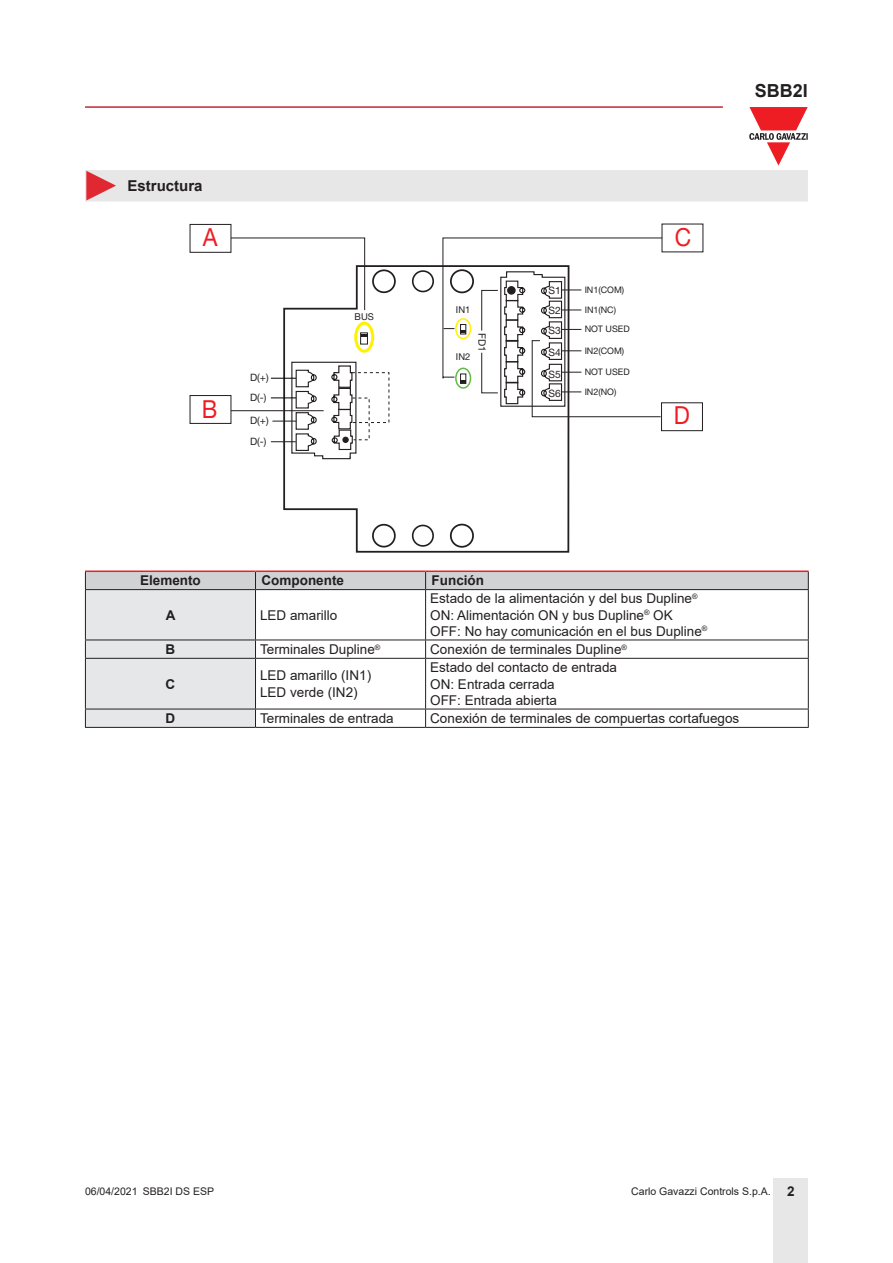
<style>
.page{position:relative;width:893px;height:1263px;background:#fff}
.page>*{position:absolute;margin:0;border:0;box-sizing:border-box;transform-origin:0 0}
.t1{font:24.9px "Helvetica Neue LT Std";color:#ee1d23;scale:.92 1}
.t2{font:700 18px "Arial";color:#231f20}
.Titolo03{font:700 15px "Arial";color:#231f20}
.TestoTabellaSx{font:13.5px "Arial";color:#231f20}
.TitoloTabellaSx{font:700 13.5px "Arial";color:#231f20}
.TitoloTabellaFndGCen{font:700 13.5px "Arial";color:#231f20}
.TestoTabellaFndGCen{font:700 13.5px "Arial";color:#231f20}
.t3{font:10.5px "Arial";color:#231f20}
.t4{font:10.2px/20.1px "Helvetica Neue LT Std";color:#231f20;text-align:justify}
.t5{font:9.45px "Helvetica Neue LT Std";color:#231f20}
.t6{font:9px/19.8px "Helvetica Neue LT Std";color:#231f20}
.s1{font-weight:700;font-size:13.5px}
</style>
<div class="page">
<hr style="left:85px;top:106px;width:638px;height:2px;background:#c42633">
<div style="left:774px;top:1178px;width:34px;height:85px;background:#e7e7e8"></div>
<svg style="left:85px;top:107px;width:723px;height:95px"></svg>
<svg style="left:282px;top:411px;width:288px;height:142px"></svg>
<svg style="left:291px;top:411px;width:275px;height:49px"></svg>
<svg style="left:271px;top:441px;width:25px;height:1px"></svg>
<svg style="left:272px;top:421px;width:24px;height:1px"></svg>
<svg style="left:231px;top:224px;width:472px;height:187px"></svg>
<svg style="left:190px;top:224px;width:473px;height:155px"></svg>
<div style="left:190px;top:395px;width:41px;height:29px;border:1px solid #231f20"></div>
<div style="left:661px;top:402px;width:42px;height:29px;border:1px solid #231f20"></div>
<div style="left:372px;top:524px;width:24px;height:23px;border:2px solid #231f20;border-radius:50%"></div>
<div style="left:412px;top:525px;width:22px;height:22px;border:2px solid #231f20;border-radius:50%"></div>
<div style="left:450px;top:524px;width:24px;height:24px;border:2px solid #231f20;border-radius:50%"></div>
<svg style="left:331px;top:280px;width:330px;height:171px"></svg>
<hr style="left:85px;top:570px;width:170px;height:2px;background:#ee1d23">
<hr style="left:255px;top:570px;width:171px;height:2px;background:#ee1d23">
<hr style="left:426px;top:570px;width:383px;height:2px;background:#ee1d23">
<svg style="left:85px;top:571px;width:724px;height:156px"></svg>
<hr style="left:85px;top:727px;width:170px;height:1px;background:#231f20">
<hr style="left:255px;top:727px;width:171px;height:1px;background:#231f20">
<hr style="left:426px;top:727px;width:383px;height:1px;background:#231f20">
<p class="Titolo03" style="left:128px;top:175px;width:77px">Estructura</p>
<p class="t1" style="left:203px;top:222px;width:18px">A</p>
<p class="t1" style="left:675px;top:222px;width:19px">C</p>
<p class="t6" style="left:585px;top:279px;width:41px">IN1(COM)</p>
<p class="t4" style="left:548px;top:280px;width:14px">S1<br>S2<br>S3</p>
<p class="t4" style="left:548px;top:342px;width:14px;line-height:21.5px">S4<br>S5</p>
<p class="t4" style="left:548px;top:383px;width:14px">S6</p>
<p class="t6" style="left:585px;top:299px;width:33px">IN1(NC)</p>
<p class="t5" style="left:456px;top:304px;width:16px">IN1</p>
<p class="t5" style="left:456px;top:351px;width:16px">IN2</p>
<p class="t5" style="left:355px;top:310px;width:21px">BUS</p>
<p class="t6" style="left:585px;top:319px;width:47px">NOT USED</p>
<p class="t4" style="left:492px;top:333px;width:20px;rotate:90deg">FD1</p>
<p class="t6" style="left:585px;top:340px;width:41px">IN2(COM)</p>
<p class="t6" style="left:585px;top:362px;width:47px">NOT USED<br>IN2(NO)</p>
<p class="t4" style="left:250px;top:367px;width:20px">D(+)</p>
<p class="t4" style="left:250px;top:387px;width:18px">D(-)</p>
<p class="t1" style="left:202px;top:394px;width:18px">B</p>
<p class="t1" style="left:674px;top:401px;width:19px">D</p>
<p class="t4" style="left:250px;top:410px;width:20px">D(+)</p>
<p class="t4" style="left:250px;top:431px;width:18px">D(-)</p>
<h2 class="t2" style="left:755px;top:78px;width:55px">SBB2I</h2>
<p class="TitoloTabellaFndGCen" style="left:140px;top:571px;width:62px">Elemento</p>
<p class="TitoloTabellaSx" style="left:261px;top:571px;width:84px">Componente</p>
<p class="TitoloTabellaSx" style="left:432px;top:571px;width:54px">Función</p>
<p class="TestoTabellaFndGCen" style="left:166px;top:605px;width:11px">A</p>
<p class="TestoTabellaSx" style="left:260px;top:605px;width:79px">LED amarillo</p>
<p class="TestoTabellaSx" style="left:430px;top:589px;width:269px">Estado de la alimentación y del bus Dupline<sup>®</sup></p>
<p class="TestoTabellaSx" style="left:430px;top:605px;width:244px">ON: Alimentación ON y bus Dupline<sup>®</sup> OK</p>
<p class="TestoTabellaSx" style="left:430px;top:622px;width:279px">OFF: No hay comunicación en el bus Dupline<sup>®</sup></p>
<p class="TestoTabellaFndGCen" style="left:166px;top:640px;width:11px">B</p>
<p class="TestoTabellaSx" style="left:260px;top:640px;width:122px">Terminales Dupline<sup>®</sup></p>
<p class="TestoTabellaSx" style="left:430px;top:640px;width:198px">Conexión de terminales Dupline<sup>®</sup></p>
<p class="TestoTabellaFndGCen" style="left:166px;top:674px;width:11px">C</p>
<p class="TestoTabellaSx" style="left:430px;top:658px;width:188px">Estado del contacto de entrada</p>
<p class="TestoTabellaSx" style="left:430px;top:674px;width:126px">ON: Entrada cerrada</p>
<p class="TestoTabellaSx" style="left:430px;top:691px;width:128px">OFF: Entrada abierta</p>
<p class="TestoTabellaSx" style="left:260px;top:666px;width:113px">LED amarillo (IN1)</p>
<p class="TestoTabellaSx" style="left:260px;top:683px;width:99px">LED verde (IN2)</p>
<p class="TestoTabellaFndGCen" style="left:166px;top:709px;width:11px">D</p>
<p class="TestoTabellaSx" style="left:260px;top:709px;width:135px">Terminales de entrada</p>
<p class="TestoTabellaSx" style="left:430px;top:709px;width:311px">Conexión de terminales de compuertas cortafuegos</p>
<p class="t3" style="left:85px;top:1183px;width:131px">06/04/2021 SBB2I DS ESP</p>
<p class="t3" style="left:631px;top:1183px;width:165px">Carlo Gavazzi Controls S.p.A. <span class="s1">2</span></p>
</div>
